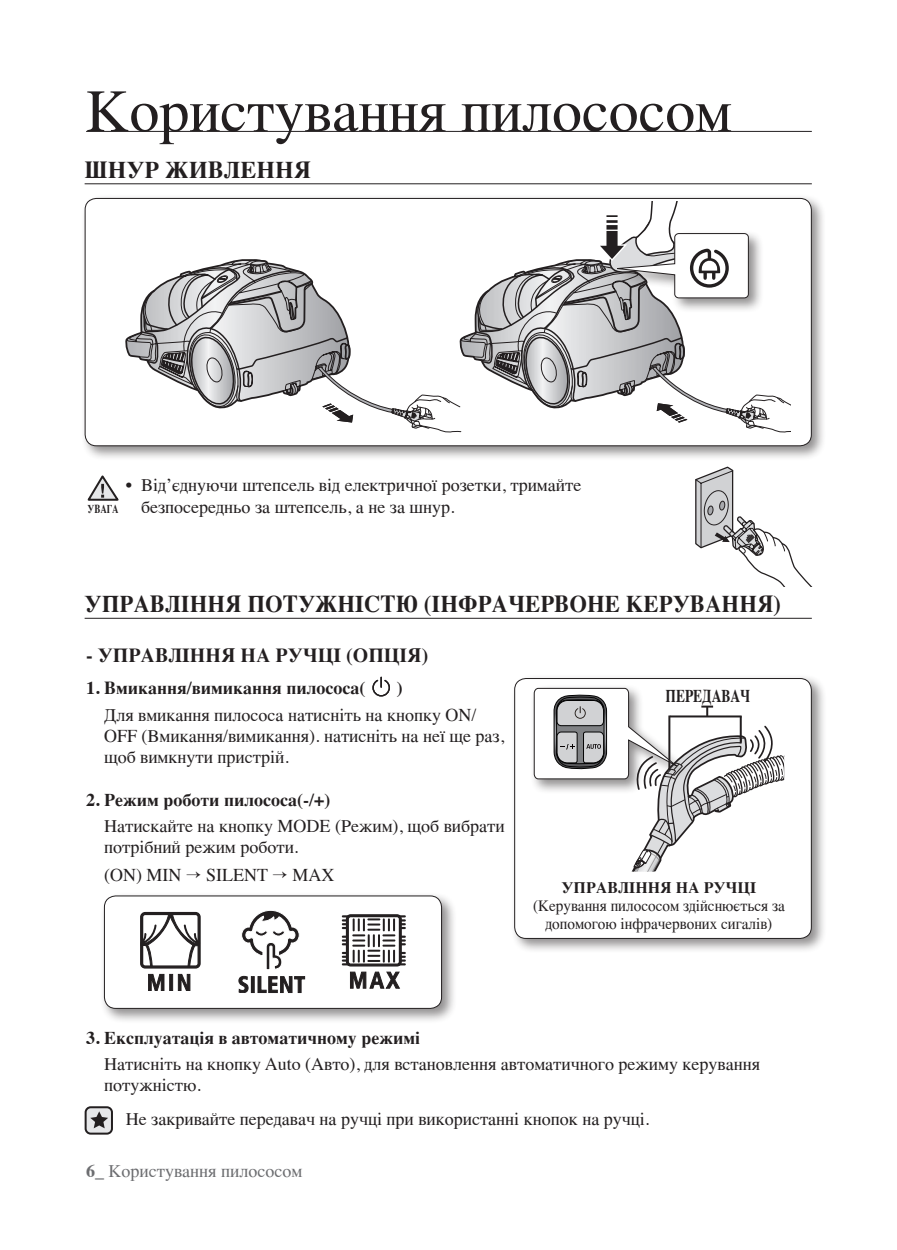
<style>
.page{position:relative;width:897px;height:1250px;background:#fff}
.page>*{position:absolute;margin:0;border:0;box-sizing:border-box;transform-origin:0 0}
.t1{font:60px "Times";color:#231f20}
.Level2__Heading{font:700 24px "Times";color:#231f20;scale:.95 1}
.Level2_Heading{font:700 24px "Times";color:#231f20}
.Level3__Heading{font:700 20px "Times";color:#231f20}
.Level2__List_Above{font:18px/21px "Times";color:#231f20}
.Level2__List_Above-2{font:700 18px "Times";color:#231f20}
.Level1_Headcopy{font:18px/22px "Times";color:#231f20}
.Level1__Headcopy{font:18px "Times";color:#231f20}
.Level1__Body{font:18px "Times";color:#6c6d70}
.Level2__List_Above-3{font:700 18px "Times";color:#231f20;scale:.75 1}
.Level2__List_Above-4{font:16px/18px "Times";color:#231f20;text-align:center;scale:.95 1}
.t2{font:700 16px "Times";color:#231f20}
.Table_Body{font:700 12px "Times";color:#231f20;scale:.75 1}
.s1{font-weight:700}
</style>
<div class="page">
<div style="left:81px;top:194px;width:746px;height:267px;background:#231f20;opacity:.5"></div>
<div style="left:85px;top:198px;width:726px;height:248px;background:#fff;border-radius:11px"></div>
<div style="left:85px;top:198px;width:727px;height:248px;border:1px solid #231f20;border-radius:11px"></div>
<svg style="left:695px;top:466px;width:117px;height:120px"></svg>
<svg style="left:125px;top:201px;width:666px;height:231px"></svg>
<div style="left:100px;top:891px;width:357px;height:133px;background:#231f20;opacity:.5"></div>
<div style="left:104px;top:896px;width:338px;height:112px;background:#fff;border-radius:11px"></div>
<div style="left:104px;top:895px;width:338px;height:113px;border:1px solid #231f20;border-radius:11px"></div>
<svg style="left:239px;top:976px;width:9px;height:16px"></svg>
<div style="left:251px;top:976px;width:3px;height:16px;border:1px solid #231f20"></div>
<svg style="left:258px;top:976px;width:47px;height:16px"></svg>
<svg style="left:241px;top:910px;width:59px;height:60px"></svg>
<svg style="left:140px;top:911px;width:61px;height:79px"></svg>
<div style="left:346px;top:914px;width:56px;height:52px;border:1px solid #231f20;border-radius:4px"></div>
<svg style="left:342px;top:915px;width:64px;height:50px"></svg>
<svg style="left:350px;top:971px;width:50px;height:17px"></svg>
<svg style="left:87px;top:475px;width:32px;height:26px"></svg>
<div style="left:86px;top:1107px;width:26px;height:26px;background:#e6e7e9;border-radius:5px"></div>
<div style="left:85px;top:1106px;width:28px;height:28px;border:2px solid #231f20;border-radius:5px"></div>
<svg style="left:90px;top:1111px;width:18px;height:17px"></svg>
<hr style="left:86px;top:131px;width:726px;height:1px;background:#231f20">
<hr style="left:85px;top:183px;width:727px;height:1px;background:#231f20">
<hr style="left:85px;top:618px;width:727px;height:1px;background:#231f20">
<svg style="left:372px;top:676px;width:18px;height:20px"></svg>
<div style="left:511px;top:674px;width:316px;height:279px;background:#231f20;opacity:.5"></div>
<div style="left:515px;top:678px;width:296px;height:260px;background:#fff;border-radius:11px"></div>
<div style="left:514px;top:678px;width:298px;height:260px;border:1px solid #231f20;border-radius:11px"></div>
<div style="left:530px;top:684px;width:161px;height:110px;background:#fbfbfb"></div>
<svg style="left:533px;top:687px;width:251px;height:184px"></svg>
<h1 class="t1" style="left:86px;top:55px;width:647px">Користування пилососом</h1>
<p class="Level2_Heading" style="left:85px;top:147px;width:228px">ШНУР ЖИВЛЕННЯ</p>
<p class="Level1_Headcopy" style="left:141px;top:473px;width:442px;text-indent:-15px">• Від’єднуючи штепсель від електричної розетки, тримайте безпосередньо за штепсель, а не за шнур.</p>
<p class="Table_Body" style="left:88px;top:498px;width:43px">УВАГА</p>
<p class="Level2__Heading" style="left:85px;top:581px;width:735px">УПРАВЛІННЯ ПОТУЖНIСТЮ (ІНФРАЧЕРВОНЕ КЕРУВАННЯ)</p>
<p class="Level3__Heading" style="left:86px;top:635px;width:344px">- УПРАВЛIННЯ НА РУЧЦI (ОПЦІЯ)</p>
<p class="Level2__List_Above-2" style="left:86px;top:670px;width:281px">1. Вмикання/вимикання пилососа(</p>
<p class="Level2__List_Above-2" style="left:397px;top:670px;width:7px">)</p>
<p class="Level2__List_Above" style="left:104px;top:702px;width:402px">Для вмикання пилососа натисніть на кнопку ON/<br>OFF (Вмикання/вимикання). натисніть на неї ще раз, щоб вимкнути пристрій.</p>
<p class="Level2__List_Above-2" style="left:86px;top:782px;width:246px">2. Режим роботи пилососа(-/+)</p>
<p class="Level2__List_Above" style="left:104px;top:814px;width:402px">Натискайте на кнопку MODE (Режим), щоб вибрати потрібний режим роботи.</p>
<p class="Level2__List_Above" style="left:104px;top:862px;width:232px">(ON) MIN → SILENT → MAX</p>
<p class="Level2__List_Above-3" style="left:665px;top:678px;width:115px">ПЕPEДABAЧ</p>
<p class="t2" style="left:562px;top:872px;width:196px">УПРАВЛIННЯ НА РУЧЦI</p>
<p class="Level2__List_Above-4" style="left:533px;top:895px;width:267px">(Керування пилососом здійснюється за допомогою інфрачервоних сигалів)</p>
<p class="Level2__List_Above-2" style="left:86px;top:1020px;width:336px">3. Експлуатація в автоматичному режимі</p>
<p class="Level2__List_Above" style="left:104px;top:1052px;width:657px">Натисніть на кнопку Auto (Авто), для встановлення автоматичного режиму керування потужністю.</p>
<p class="Level1__Headcopy" style="left:126px;top:1101px;width:525px">Не закривайте передавач на ручці при використанні кнопок на ручці.</p>
<p class="Level1__Body" style="left:86px;top:1154px;width:218px"><span class="s1">6_</span> Користування пилососом</p>
</div>
